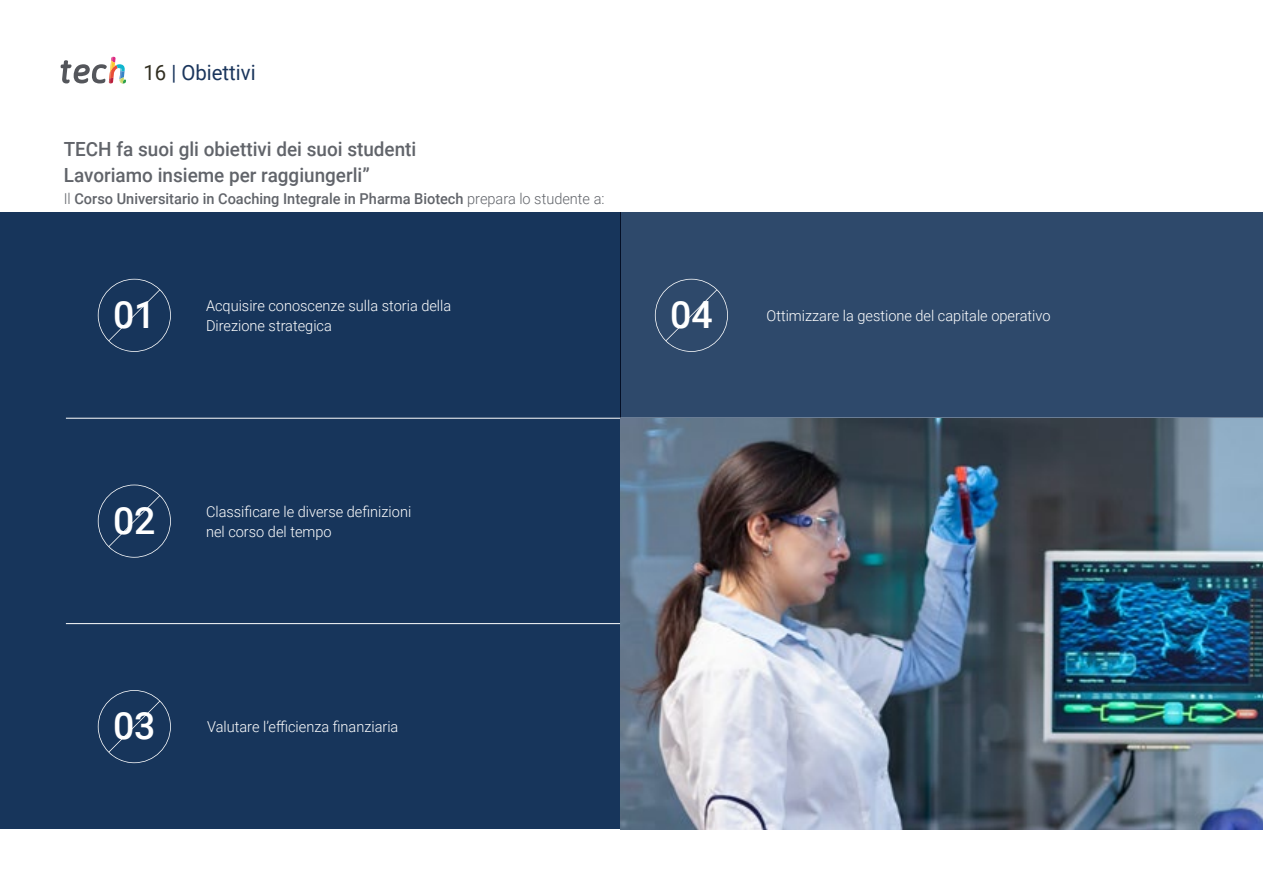
<style>
.page{position:relative;width:1263px;height:893px;background:#fff}
.page>*{position:absolute;margin:0;border:0;box-sizing:border-box;transform-origin:0 0}
.t1{font:500 37.5px "Roboto";color:#fff}
.t2{font:21px "Roboto";color:#1a355c}
.t3{font:500 19.5px/25.5px "Roboto";color:#61646a}
.t4{font:300 15px/19.5px "Roboto";color:#fff}
.t5{font:500 15px "Roboto";color:#61646a}
.s1{color:#312e20}
.s2{font-weight:300}
</style>
<div class="page">
<div style="left:0;top:213px;width:621px;height:616px;background:#17355b"></div>
<div style="left:621px;top:213px;width:642px;height:616px;background:#2e496b"></div>
<hr style="left:66px;top:418px;width:1197px;height:1px;background:#fff">
<hr style="left:66px;top:623px;width:1197px;height:1px;background:#fff">
<svg style="left:61px;top:57px;width:65px;height:27px"></svg>
<svg style="left:98px;top:485px;width:73px;height:73px"></svg>
<svg style="left:98px;top:690px;width:73px;height:73px"></svg>
<svg style="left:98px;top:279px;width:73px;height:73px"></svg>
<svg style="left:655px;top:279px;width:73px;height:73px"></svg>
<img style="left:621px;top:418px;width:642px;height:411px">
<h2 class="t2" style="left:144px;top:57px;width:114px"><span class="s1">16</span> | Obiettivi</h2>
<h3 class="t3" style="left:64px;top:136px;width:354px">TECH fa suoi gli obiettivi dei suoi studenti<br>Lavoriamo insieme per raggiungerli”</h3>
<p class="t5" style="left:64px;top:188px;width:542px"><span class="s2">Il</span> Corso Universitario in Coaching Integrale in Pharma Biotech <span class="s2">prepara lo studente a:</span></p>
<p class="t4" style="left:206px;top:296px;width:247px">Acquisire conoscenze sulla storia della<br>Direzione strategica</p>
<p class="t4" style="left:766px;top:305px;width:285px">Ottimizzare la gestione del capitale operativo</p>
<h1 class="t1" style="left:113px;top:288px;width:44px">01</h1>
<h1 class="t1" style="left:670px;top:288px;width:44px">04</h1>
<h1 class="t1" style="left:113px;top:494px;width:44px">02</h1>
<p class="t4" style="left:206px;top:501px;width:207px">Classificare le diverse definizioni nel corso del tempo</p>
<h1 class="t1" style="left:113px;top:700px;width:44px">03</h1>
<p class="t4" style="left:207px;top:717px;width:193px">Valutare l’efficienza finanziaria</p>
</div>
